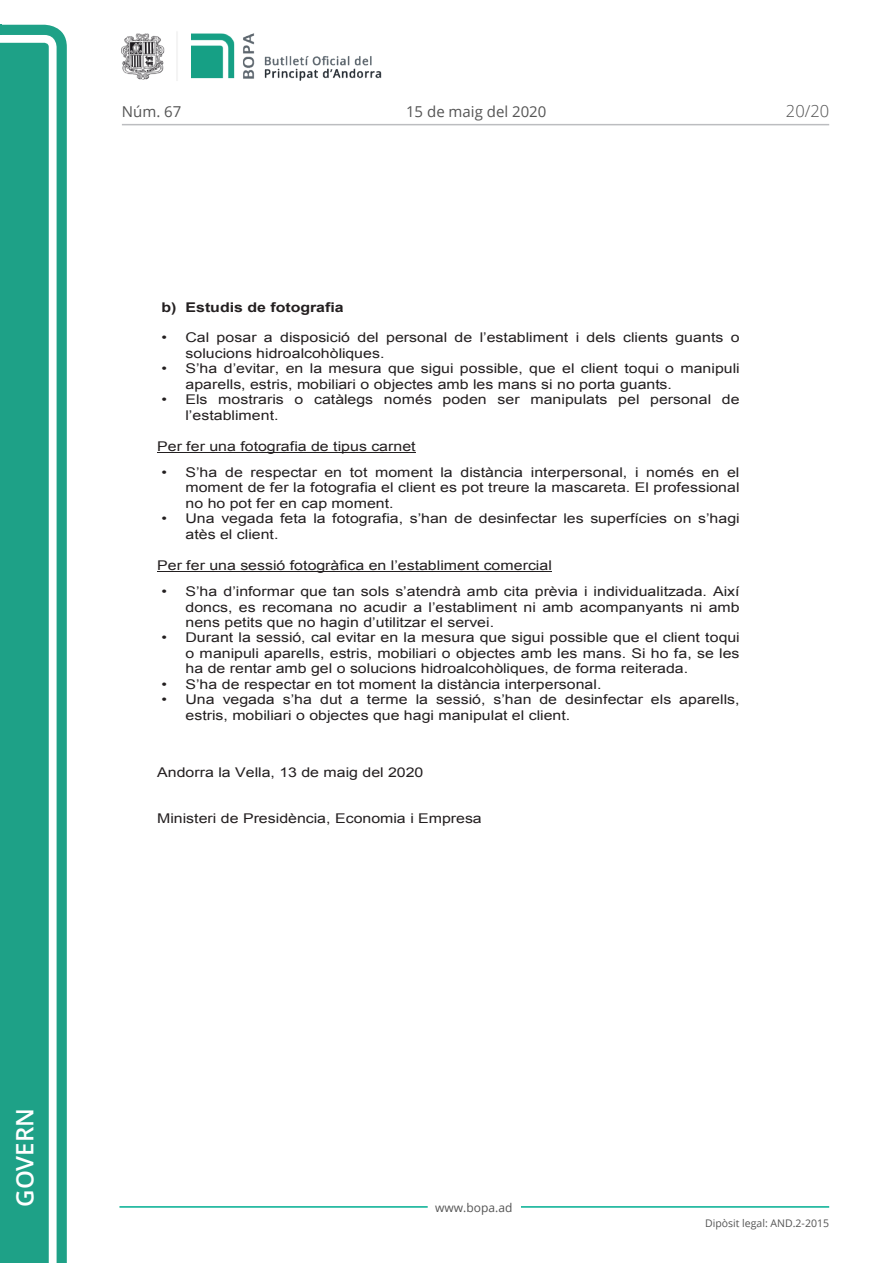
<style>
.page{position:relative;width:893px;height:1263px;background:#fff}
.page>*{position:absolute;margin:0;border:0;box-sizing:border-box;transform-origin:0 0}
.t1{font:600 24px "Open Sans";color:#fff}
.t2{font:300 16.5px "Open Sans";color:#545454}
.t3{font:15px "Open Sans";color:#545454}
.t4{font:13.35px/15.5px "Arial";color:#231f20;scale:1.19 1}
.t5{font:700 13.35px "Arial";color:#231f20;scale:1.19 1}
.t6{font:12px "Open Sans";color:#545454}
.t7{font:10.5px "Open Sans";color:#545454}
</style>
<div class="page">
<svg style="left:0;top:25px;width:67px;height:1238px;fill:#1ea187"></svg>
<div style="left:0;top:43px;width:49px;height:1220px;background:#1ea187"></div>
<img style="left:122px;top:32px;width:260px;height:49px">
<hr style="left:119px;top:1206px;width:309px;height:2px;background:#00ae91">
<hr style="left:521px;top:1206px;width:308px;height:2px;background:#00ae91">
<hr style="left:122px;top:124px;width:707px;height:1px;background:#bcbdc0">
<hr style="left:157px;top:452px;width:258px;height:1px;background:#231f20">
<hr style="left:157px;top:571px;width:395px;height:1px;background:#231f20">
<p class="t3" style="left:122px;top:102px;width:61px">Núm. 67</p>
<p class="t3" style="left:406px;top:102px;width:142px">15 de maig del 2020</p>
<p class="t2" style="left:786px;top:100px;width:45px">20/20</p>
<p class="t5" style="left:162px;top:298px;width:155px">b) Estudis de fotografia</p>
<p class="t4" style="left:185px;top:330px;width:467px;text-indent:-24px">• Cal posar a disposició del personal de l’establiment i dels clients guants o solucions hidroalcohòliques.</p>
<p class="t4" style="left:185px;top:361px;width:467px;text-indent:-24px">• S’ha d’evitar, en la mesura que sigui possible, que el client toqui o manipuli aparells, estris, mobiliari o objectes amb les mans si no porta guants.</p>
<p class="t4" style="left:185px;top:392px;width:467px;text-indent:-24px">• Els mostraris o catàlegs només poden ser manipulats pel personal de l’establiment.</p>
<p class="t4" style="left:157px;top:438px;width:219px">Per fer una fotografia de tipus carnet</p>
<p class="t4" style="left:185px;top:465px;width:467px;text-align:justify;text-indent:-24px">• S’ha de respectar en tot moment la distància interpersonal, i només en el moment de fer la fotografia el client es pot treure la mascareta. El professional no ho pot fer en cap moment.</p>
<p class="t4" style="left:185px;top:511px;width:467px;text-indent:-24px">• Una vegada feta la fotografia, s’han de desinfectar les superfícies on s’hagi atès el client.</p>
<p class="t4" style="left:157px;top:557px;width:333px">Per fer una sessió fotogràfica en l’establiment comercial</p>
<p class="t4" style="left:185px;top:584px;width:467px;text-align:justify;text-indent:-24px">• S’ha d’informar que tan sols s’atendrà amb cita prèvia i individualitzada. Així doncs, es recomana no acudir a l’establiment ni amb acompanyants ni amb nens petits que no hagin d’utilitzar el servei.</p>
<p class="t4" style="left:185px;top:630px;width:467px;text-align:justify;text-indent:-24px">• Durant la sessió, cal evitar en la mesura que sigui possible que el client toqui o manipuli aparells, estris, mobiliari o objectes amb les mans. Si ho fa, se les ha de rentar amb gel o solucions hidroalcohòliques, de forma reiterada.</p>
<p class="t4" style="left:162px;top:676px;width:371px">• S’ha de respectar en tot moment la distància interpersonal.</p>
<p class="t4" style="left:185px;top:692px;width:467px;text-indent:-24px">• Una vegada s’ha dut a terme la sessió, s’han de desinfectar els aparells, estris, mobiliari o objectes que hagi manipulat el client.</p>
<p class="t4" style="left:157px;top:765px;width:225px">Andorra la Vella, 13 de maig del 2020</p>
<p class="t4" style="left:157px;top:811px;width:274px">Ministeri de Presidència, Economia i Empresa</p>
<h1 class="t1" style="left:8px;top:1207px;width:100px;rotate:-90deg">Govern</h1>
<p class="t6" style="left:435px;top:1199px;width:79px">www.bopa.ad</p>
<p class="t7" style="left:705px;top:1216px;width:125px">Dipòsit legal: AND.2-2015</p>
</div>
